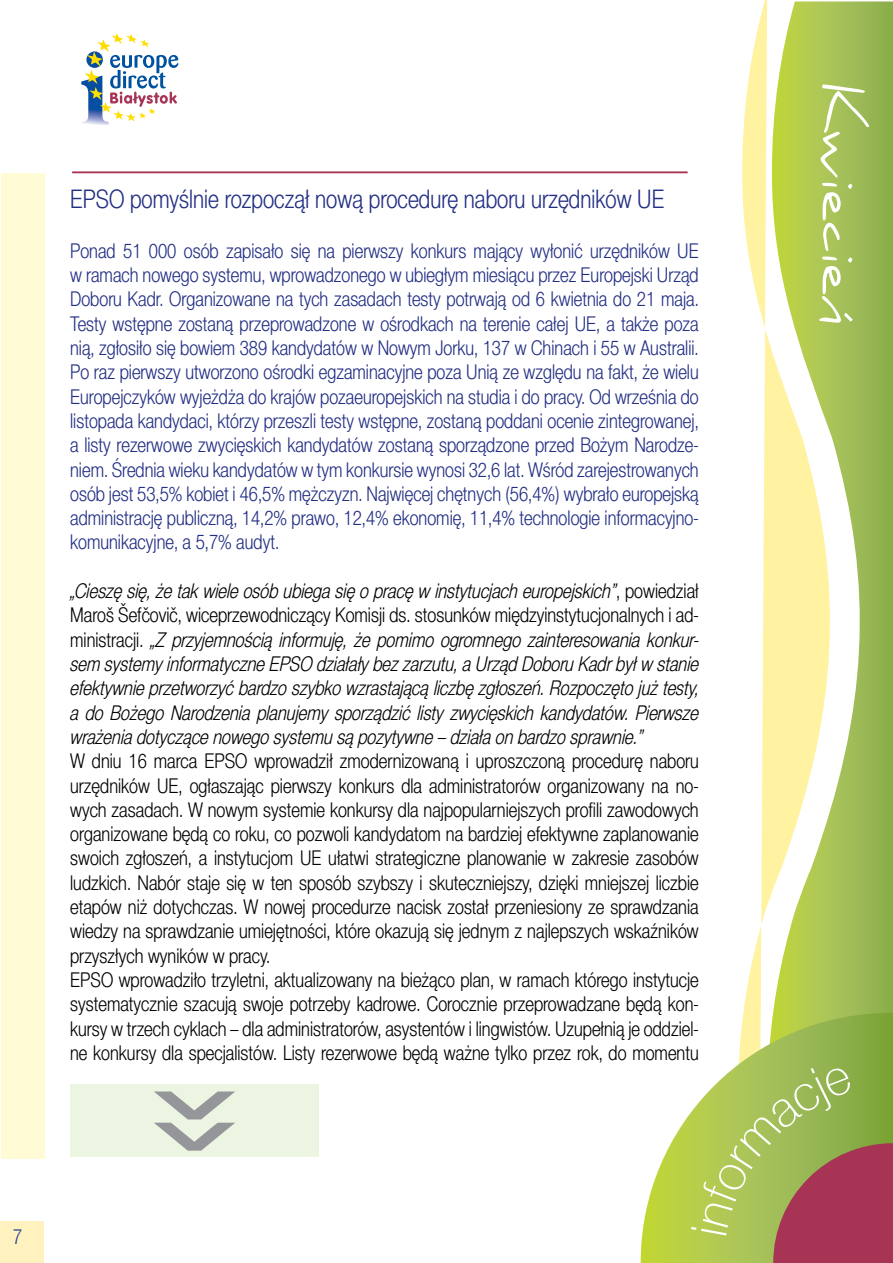
<style>
.page{position:relative;width:893px;height:1263px;background:#fff}
.page>*{position:absolute;margin:0;border:0;box-sizing:border-box;transform-origin:0 0}
.t1{font:59.7px "Daniel";color:#fff}
.t2{font:25.5px "Switzer Cnd TTEFN Light";color:#232f84}
.t3{font:20.25px/24.3px "Switzer Cnd TTEFN Light";color:#000}
.t4{font:20.25px/24.3px "Switzer Cnd TTEFN Light";color:#232f84;text-align:justify}
.t5{font:italic 20.25px/24.3px "Switzer Cnd TTEFN Light";color:#000;text-align:justify}
.s1{font-style:normal}
</style>
<div class="page">
<svg style="left:742px;top:0;width:89px;height:1013px"></svg>
<svg style="left:767px;top:2px;width:126px;height:1011px"></svg>
<img style="left:81px;top:80px;width:28px;height:45px">
<svg style="left:84px;top:33px;width:94px;height:89px"></svg>
<div style="left:1px;top:173px;width:44px;height:986px;background:#fffbd5"></div>
<hr style="left:72px;top:172px;width:615px;height:1px;background:#a73455">
<div style="left:0;top:1221px;width:44px;height:42px;background:#fff2be"></div>
<svg style="left:841px;top:310px;width:15px;height:15px"></svg>
<svg style="left:641px;top:1013px;width:252px;height:250px"></svg>
<div style="left:70px;top:1084px;width:249px;height:73px;background:#ecf5e1"></div>
<svg style="left:154px;top:1091px;width:81px;height:60px"></svg>
<svg style="left:691px;top:1065px;width:202px;height:198px;background:#a59856"></svg>
<p class="t2" style="left:70px;top:184px;width:596px">EPSO pomyślnie rozpoczął nową procedurę naboru urzędników UE</p>
<p class="t4" style="left:70px;top:239px;width:630px">Ponad 51 000 osób zapisało się na pierwszy konkurs mający wyłonić urzędników UE w ramach nowego systemu, wprowadzonego w ubiegłym miesiącu przez Europejski Urząd Doboru Kadr. Organizowane na tych zasadach testy potrwają od 6 kwietnia do 21 maja.<br>Testy wstępne zostaną przeprowadzone w ośrodkach na terenie całej UE, a także poza nią, zgłosiło się bowiem 389 kandydatów w Nowym Jorku, 137 w Chinach i 55 w Australii.<br>Po raz pierwszy utworzono ośrodki egzaminacyjne poza Unią ze względu na fakt, że wielu Europejczyków wyjeżdża do krajów pozaeuropejskich na studia i do pracy. Od września do listopada kandydaci, którzy przeszli testy wstępne, zostaną poddani ocenie zintegrowanej, a listy rezerwowe zwycięskich kandydatów zostaną sporządzone przed Bożym Narodze&shy;niem. Średnia wieku kandydatów w tym konkursie wynosi 32,6 lat. Wśród zarejestrowanych osób jest 53,5% kobiet i 46,5% mężczyzn. Najwięcej chętnych (56,4%) wybrało europejską administrację publiczną, 14,2% prawo, 12,4% ekonomię, 11,4% technologie informacyjno&shy;komunikacyjne, a 5,7% audyt.</p>
<p class="t5" style="left:70px;top:579px;width:630px">„Cieszę się, że tak wiele osób ubiega się o pracę w instytucjach europejskich”<span class="s1">, powiedział Maroš Šefčovič, wiceprzewodniczący Komisji ds. stosunków międzyinstytucjonalnych i ad&shy;ministracji.</span> „Z przyjemnością informuję, że pomimo ogromnego zainteresowania konkur&shy;sem systemy informatyczne EPSO działały bez zarzutu, a Urząd Doboru Kadr był w stanie efektywnie przetworzyć bardzo szybko wzrastającą liczbę zgłoszeń. Rozpoczęto już testy, a do Bożego Narodzenia planujemy sporządzić listy zwycięskich kandydatów. Pierwsze wrażenia dotyczące nowego systemu są pozytywne – działa on bardzo sprawnie.”</p>
<p class="t3" style="left:70px;top:749px;width:630px">W dniu 16 marca EPSO wprowadził zmodernizowaną i uproszczoną procedurę naboru urzędników UE, ogłaszając pierwszy konkurs dla administratorów organizowany na no&shy;wych zasadach. W nowym systemie konkursy dla najpopularniejszych profili zawodowych organizowane będą co roku, co pozwoli kandydatom na bardziej efektywne zaplanowanie swoich zgłoszeń, a instytucjom UE ułatwi strategiczne planowanie w zakresie zasobów ludzkich. Nabór staje się w ten sposób szybszy i skuteczniejszy, dzięki mniejszej liczbie etapów niż dotychczas. W nowej procedurze nacisk został przeniesiony ze sprawdzania wiedzy na sprawdzanie umiejętności, które okazują się jednym z najlepszych wskaźników przyszłych wyników w pracy.<br>EPSO wprowadziło trzyletni, aktualizowany na bieżąco plan, w ramach którego instytucje systematycznie szacują swoje potrzeby kadrowe. Corocznie przeprowadzane będą kon&shy;kursy w trzech cyklach – dla administratorów, asystentów i lingwistów. Uzupełnią je oddziel&shy;ne konkursy dla specjalistów. Listy rezerwowe będą ważne tylko przez rok, do momentu</p>
<h1 class="t1" style="left:878px;top:83px;width:244px;rotate:90deg">Kwiecien</h1>
</div>
